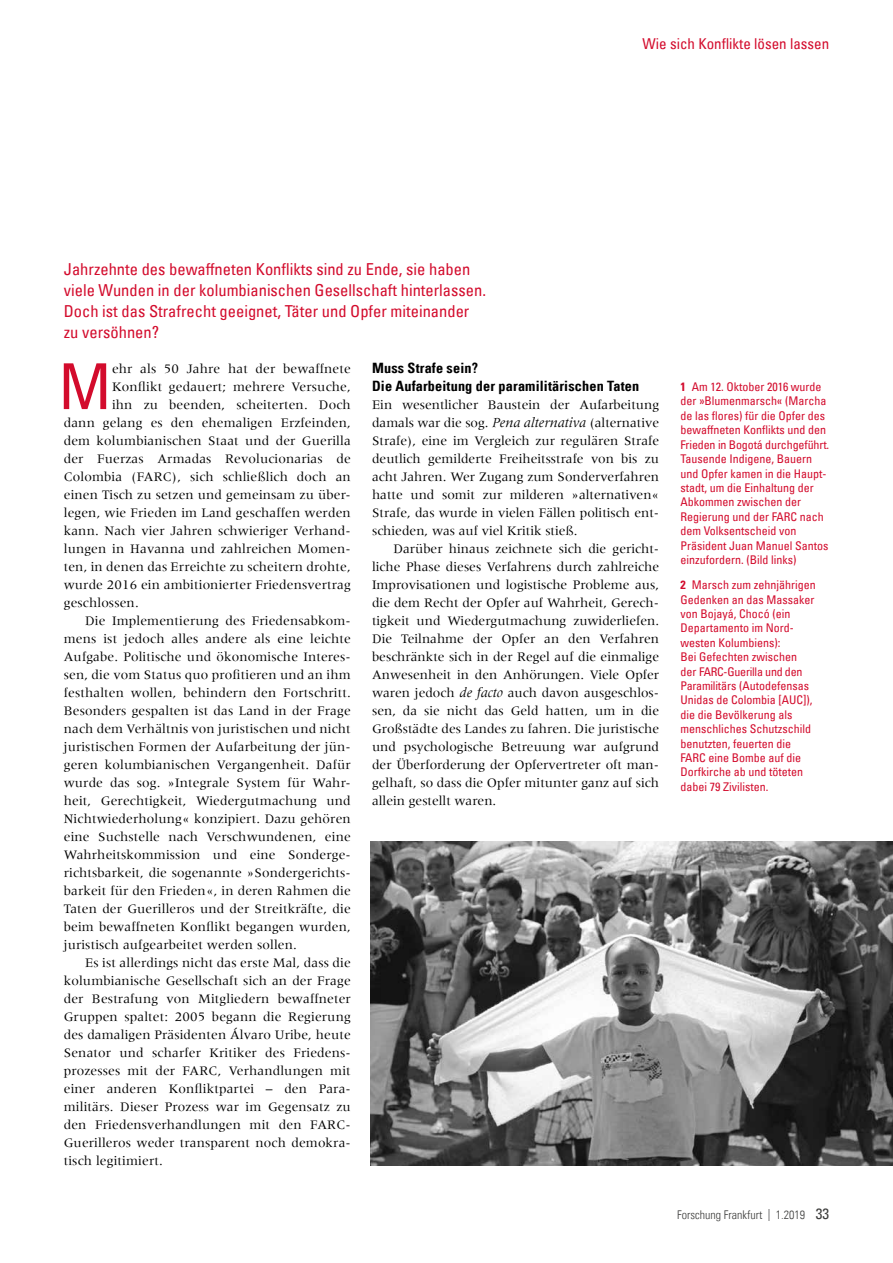
<style>
.page{position:relative;width:893px;height:1263px;background:#fff}
.page>*{position:absolute;margin:0;border:0;box-sizing:border-box;transform-origin:0 0}
.t1{font:condensed 63.3px "Univers Com 57";color:#d30b2c}
.t2{font:condensed 16.5px/21px "Univers Com 57";color:#d30b2c}
.t3{font:condensed 15px "Univers Com 57";color:#d30b2c}
.t4{font:14.25px/18px "Univers Com 67 Bold Cond";letter-spacing:.01em;color:#000}
.t5{font:13.5px/18px "Meridien";letter-spacing:.01em;color:#000;text-align:justify}
.t6{font:condensed 12px/14.4px "Univers Com 57";color:#d30b2c}
.t7{font:12px "Univers Com 47 Light Cond";color:#3c3c3b}
.s1{font-family:"Meridien Com";font-style:italic;font-size:14.25px}
.s2{font-family:"Univers Com 67 Bold Cond";font-stretch:normal}
.s3{font-family:"Univers Com 57";font-stretch:condensed;font-size:15px}
</style>
<div class="page">
<img style="left:370px;top:841px;width:523px;height:324px">
<p class="t2" style="left:64px;top:258px;width:424px">Jahrzehnte des bewaffneten Konflikts sind zu Ende, sie haben viele Wunden in der kolumbianischen Gesellschaft hinterlassen.<br>Doch ist das Strafrecht geeignet, Täter und Opfer miteinander zu versöhnen?</p>
<p class="t3" style="left:643px;top:34px;width:188px">Wie sich Konflikte lösen lassen</p>
<h1 class="t1" style="left:59px;top:346px;width:54px">M</h1>
<p class="t5" style="left:112px;top:360px;width:240px">ehr als 50 Jahre hat der bewaffnete</p>
<p class="t5" style="left:112px;top:378px;width:240px">Konflikt gedauert; mehrere Versuche,</p>
<p class="t5" style="left:112px;top:396px;width:240px">ihn zu beenden, scheiterten. Doch</p>
<p class="t5" style="left:64px;top:414px;width:289px">dann gelang es den ehemaligen Erzfeinden,</p>
<p class="t5" style="left:64px;top:432px;width:289px">dem kolumbianischen Staat und der Guerilla</p>
<p class="t5" style="left:64px;top:450px;width:289px">der Fuerzas Armadas Revolucionarias de</p>
<p class="t5" style="left:64px;top:468px;width:289px">Colombia (FARC), sich schließlich doch an</p>
<p class="t5" style="left:64px;top:486px;width:289px">einen Tisch zu setzen und gemeinsam zu über-</p>
<p class="t5" style="left:64px;top:504px;width:289px">legen, wie Frieden im Land geschaffen werden</p>
<p class="t5" style="left:64px;top:522px;width:289px">kann. Nach vier Jahren schwieriger Verhand-</p>
<p class="t5" style="left:64px;top:540px;width:289px">lungen in Havanna und zahlreichen Momen-</p>
<p class="t5" style="left:64px;top:558px;width:289px">ten, in denen das Erreichte zu scheitern drohte,</p>
<p class="t5" style="left:64px;top:576px;width:289px">wurde 2016 ein ambitionierter Friedensvertrag</p>
<p class="t5" style="left:64px;top:594px;width:76px">geschlossen.</p>
<p class="t5" style="left:85px;top:612px;width:267px">Die Implementierung des Friedensabkom-</p>
<p class="t5" style="left:64px;top:630px;width:289px">mens ist jedoch alles andere als eine leichte</p>
<p class="t5" style="left:64px;top:648px;width:289px">Aufgabe. Politische und ökonomische Interes-</p>
<p class="t5" style="left:64px;top:666px;width:289px">sen, die vom Status quo profitieren und an ihm</p>
<p class="t5" style="left:64px;top:684px;width:289px">festhalten wollen, behindern den Fortschritt.</p>
<p class="t5" style="left:64px;top:702px;width:289px">Besonders gespalten ist das Land in der Frage</p>
<p class="t5" style="left:64px;top:720px;width:289px">nach dem Verhältnis von juristischen und nicht</p>
<p class="t5" style="left:64px;top:738px;width:289px">juristischen Formen der Aufarbeitung der jün-</p>
<p class="t5" style="left:64px;top:756px;width:289px">geren kolumbianischen Vergangenheit. Dafür</p>
<p class="t5" style="left:64px;top:774px;width:289px">wurde das sog. »Integrale System für Wahr-</p>
<p class="t5" style="left:64px;top:792px;width:289px">heit, Gerechtigkeit, Wiedergutmachung und</p>
<p class="t5" style="left:64px;top:810px;width:289px">Nichtwiederholung« konzipiert. Dazu gehören</p>
<p class="t5" style="left:64px;top:828px;width:289px">eine Suchstelle nach Verschwundenen, eine</p>
<p class="t5" style="left:64px;top:846px;width:289px">Wahrheitskommission und eine Sonderge-</p>
<p class="t5" style="left:64px;top:864px;width:289px">richtsbarkeit, die sogenannte »Sondergerichts-</p>
<p class="t5" style="left:64px;top:882px;width:289px">barkeit für den Frieden«, in deren Rahmen die</p>
<p class="t5" style="left:64px;top:900px;width:289px">Taten der Guerilleros und der Streitkräfte, die</p>
<p class="t5" style="left:64px;top:918px;width:289px">beim bewaffneten Konflikt begangen wurden,</p>
<p class="t5" style="left:64px;top:936px;width:235px">juristisch aufgearbeitet werden sollen.</p>
<p class="t5" style="left:85px;top:954px;width:267px">Es ist allerdings nicht das erste Mal, dass die</p>
<p class="t5" style="left:64px;top:971px;width:289px">kolumbianische Gesellschaft sich an der Frage</p>
<p class="t5" style="left:64px;top:989px;width:289px">der Bestrafung von Mitgliedern bewaffneter</p>
<p class="t5" style="left:64px;top:1007px;width:289px">Gruppen spaltet: 2005 begann die Regierung</p>
<p class="t5" style="left:64px;top:1025px;width:289px">des damaligen Präsidenten Álvaro Uribe, heute</p>
<p class="t5" style="left:64px;top:1043px;width:286px">Senator und scharfer Kritiker des Friedens-</p>
<p class="t5" style="left:64px;top:1061px;width:289px">prozesses mit der FARC, Verhandlungen mit</p>
<p class="t5" style="left:64px;top:1079px;width:286px">einer anderen Konfliktpartei – den Para-</p>
<p class="t5" style="left:64px;top:1097px;width:289px">militärs. Dieser Prozess war im Gegensatz zu</p>
<p class="t5" style="left:64px;top:1115px;width:289px">den Friedensverhandlungen mit den FARC-</p>
<p class="t5" style="left:64px;top:1133px;width:289px">Guerilleros weder transparent noch demokra-</p>
<p class="t5" style="left:64px;top:1151px;width:101px">tisch legitimiert.</p>
<p class="t4" style="left:372px;top:359px;width:269px">Muss Strafe sein?<br>Die Aufarbeitung der paramilitärischen Taten</p>
<p class="t5" style="left:372px;top:396px;width:289px">Ein wesentlicher Baustein der Aufarbeitung damals war die sog. <span class="s1">Pena alternativa</span> (alternative Strafe), eine im Vergleich zur regulären Strafe deutlich gemilderte Freiheitsstrafe von bis zu acht Jahren. Wer Zugang zum Sonderverfahren hatte und somit zur milderen »alternativen« Strafe, das wurde in vielen Fällen politisch ent&shy;schieden, was auf viel Kritik stieß.</p>
<p class="t5" style="left:372px;top:540px;width:289px;text-align:left;text-indent:21px">Darüber hinaus zeichnete sich die gericht&shy;liche Phase dieses Verfahrens durch zahlreiche Improvisationen und logistische Probleme aus, die dem Recht der Opfer auf Wahrheit, Gerech&shy;tigkeit und Wiedergutmachung zuwiderliefen.<br>Die Teilnahme der Opfer an den Verfahren beschränkte sich in der Regel auf die einmalige Anwesenheit in den Anhörungen. Viele Opfer waren jedoch <span class="s1">de facto</span> auch davon ausgeschlos&shy;sen, da sie nicht das Geld hatten, um in die Großstädte des Landes zu fahren. Die juristische und psychologische Betreuung war aufgrund der Überforderung der Opfervertreter oft man&shy;gelhaft, so dass die Opfer mitunter ganz auf sich allein gestellt waren.</p>
<p class="t6" style="left:680px;top:379px;width:150px"><span class="s2">1</span> Am 12. Oktober 2016 wurde der »Blumenmarsch« (Marcha de las flores) für die Opfer des bewaffneten Konflikts und den<br>Frieden in Bogotá durchgeführt.<br>Tausende Indigene, Bauern und Opfer kamen in die Haupt&shy;stadt, um die Einhaltung der<br>Abkommen zwischen der<br>Regierung und der FARC nach dem Volksentscheid von<br>Präsident Juan Manuel Santos einzufordern. (Bild links)</p>
<p class="t6" style="left:680px;top:577px;width:137px"><span class="s2">2</span> Marsch zum zehnjährigen<br>Gedenken an das Massaker von Bojayá, Chocó (ein<br>Departamento im Nord&shy;westen Kolumbiens):<br>Bei Gefechten zwischen der FARC-Guerilla und den<br>Paramilitärs (Autodefensas<br>Unidas de Colombia [AUC]), die die Bevölkerung als menschliches Schutzschild benutzten, feuerten die<br>FARC eine Bombe auf die<br>Dorfkirche ab und töteten dabei 79 Zivilisten.</p>
<p class="t7" style="left:677px;top:1208px;width:153px">Forschung Frankfurt | 1.2019 <span class="s3">33</span></p>
</div>
